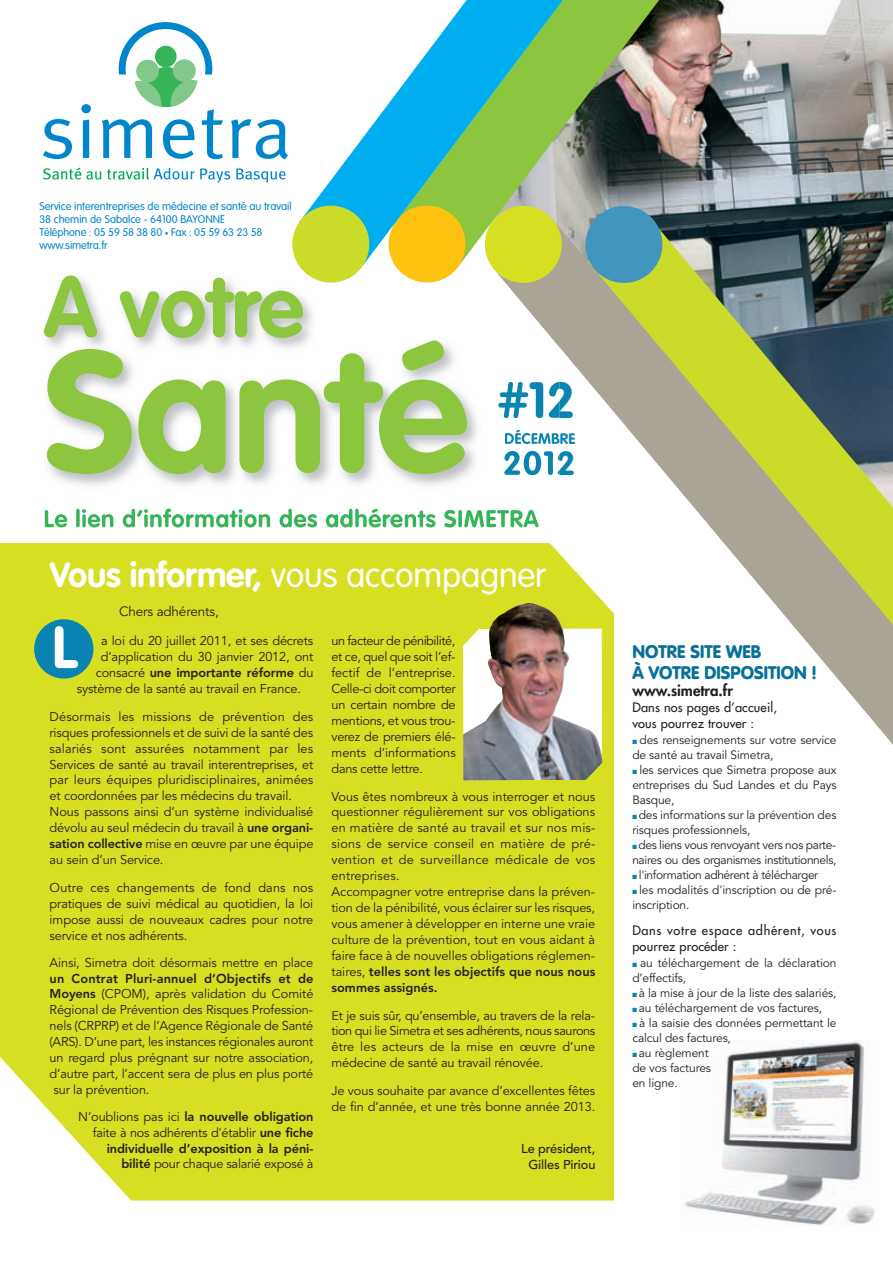
<style>
.page{position:relative;width:893px;height:1263px;background:#fff}
.page>*{position:absolute;margin:0;border:0;box-sizing:border-box;transform-origin:0 0}
.t1{font:700 169.95px "VAG Rounded";color:#8bc63e}
.t2{font:700 84.9px "VAG Rounded";color:#8bc63e}
.t3{font:700 58.5px "VAG Rounded";color:#fff}
.t4{font:300 34.5px "VAG Rounded";letter-spacing:-.005em;color:#fff}
.t5{font:900 18px/21.6px "VAG Rounded";color:#097198}
.t6{font:800 15px "Futura";color:#231f20}
.t7{font:13.5px "Avenir";letter-spacing:-.01em;color:#231f20}
.t8{font:12.75px/16px "Avenir";letter-spacing:-.01em;color:#231f20}
.t9{font:12.75px/16.4px "Futura";letter-spacing:.055em;color:#231f20}
.t10{font:12.75px/16.4px "Futura";letter-spacing:.015em;color:#231f20}
.t11{font:800 12.75px "Avenir";letter-spacing:.01em;color:#231f20}
.t12{font:800 12.75px "Avenir";letter-spacing:-.01em;color:#231f20}
.t13{font:500 12.75px/15.9px "Avenir";letter-spacing:-.01em;color:#231f20;text-align:center}
.t14{font:12px/15px "Avenir";letter-spacing:-.01em;color:#231f20}
.t15{font:12px/15px "Avenir";letter-spacing:-.03em;color:#231f20}
.t16{font:300 10.95px/13.2px "VAG Rounded";color:#0086cb}
.s1{font-size:7.5px}
.s2{font-weight:700}
.s3{font-weight:400}
.s4{font-weight:800}
.s5{color:#0984b2}
</style>
<div class="page">
<div style="left:0;top:577px;width:615px;height:480px;background:#d6df21"></div>
<img style="left:463px;top:628px;width:29px;height:152px">
<svg style="left:0;top:1057px;width:826px;height:169px;fill:#d6df21"></svg>
<div style="left:34px;top:619px;width:59px;height:59px;background:#0984b2;border-radius:50%"></div>
<img style="left:725px;top:0;width:168px;height:213px">
<svg style="left:43px;top:168px;width:187px;height:15px"></svg>
<svg style="left:236px;top:168px;width:50px;height:15px"></svg>
<svg style="left:43px;top:119px;width:29px;height:40px"></svg>
<svg style="left:81px;top:104px;width:10px;height:54px"></svg>
<svg style="left:102px;top:22px;width:121px;height:137px"></svg>
<svg style="left:231px;top:119px;width:57px;height:40px"></svg>
<img style="left:617px;top:0;width:108px;height:213px">
<svg style="left:316px;top:0;width:301px;height:250px"></svg>
<svg style="left:492px;top:218px;width:401px;height:577px"></svg>
<svg style="left:580px;top:201px;width:87px;height:87px;background:#699fa1"></svg>
<img style="left:44px;top:277px;width:516px;height:266px">
<div style="left:0;top:543px;width:560px;height:34px;background:#d6df21"></div>
<img style="left:76px;top:509px;width:462px;height:18px">
<img style="left:498px;top:382px;width:62px;height:36px">
<img style="left:505px;top:430px;width:54px;height:14px">
<img style="left:504px;top:451px;width:56px;height:24px">
<svg style="left:383px;top:200px;width:88px;height:88px"></svg>
<img style="left:391px;top:257px;width:72px;height:25px">
<svg style="left:287px;top:200px;width:88px;height:88px"></svg>
<img style="left:295px;top:257px;width:72px;height:25px">
<img style="left:494px;top:288px;width:66px;height:59px">
<svg style="left:480px;top:201px;width:87px;height:87px;background:#cad458"></svg>
<img style="left:487px;top:257px;width:73px;height:26px">
<img style="left:680px;top:1040px;width:195px;height:185px">
<p class="t16" style="left:39px;top:200px;width:254px">Service interentreprises de médecine et santé au travail 38 chemin de Sabalce - 64100 BAYONNE<br>Téléphone : 05 59 58 38 80 <span class="s1">•</span> Fax : 05 59 63 23 58 www.simetra.fr</p>
<h2 class="t2" style="left:44px;top:272px;width:262px">A votre</h2>
<h1 class="t1" style="left:44px;top:341px;width:426px">Santé</h1>
<h3 class="t4" style="left:50px;top:561px;width:498px"><span class="s2">Vous informer,</span> vous accompagner</h3>
<p class="t7" style="left:119px;top:606px;width:101px">Chers adhérents,</p>
<h3 class="t3" style="left:52px;top:623px;width:26px">L</h3>
<p class="t8" style="left:101px;top:634px;width:214px">a loi du 20 juillet 2011, et ses décrets</p>
<p class="t8" style="left:101px;top:650px;width:214px">d’application du 30 janvier 2012, ont</p>
<p class="t12" style="left:96px;top:668px;width:219px"><span class="s3">consacré</span> une importante réforme <span class="s3">du</span></p>
<p class="t8" style="left:77px;top:682px;width:226px">système de la santé au travail en France.</p>
<p class="t8" style="left:50px;top:709px;width:265px">Désormais les missions de prévention des risques professionnels et de suivi de la santé des salariés sont assurées notamment par les Services de santé au travail interentreprises, et par leurs équipes pluridisciplinaires, animées et coordonnées par les médecins du travail.<br>Nous passons ainsi d’un système individualisé dévolu au seul médecin du travail à <span class="s4">une organi&shy;sation collective</span> mise en œuvre par une équipe au sein d’un Service.</p>
<p class="t8" style="left:50px;top:881px;width:265px;text-align:justify">Outre ces changements de fond dans nos pratiques de suivi médical au quotidien, la loi impose aussi de nouveaux cadres pour notre service et nos adhérents.</p>
<p class="t8" style="left:50px;top:956px;width:265px">Ainsi, Simetra doit désormais mettre en place</p>
<p class="t11" style="left:50px;top:973px;width:265px">un Contrat Pluri-annuel d’Objectifs et de</p>
<p class="t8" style="left:50px;top:987px;width:265px"><span class="s4">Moyens</span> (CPOM), après validation du Comité</p>
<p class="t8" style="left:50px;top:1003px;width:265px">Régional de Prévention des Risques Profession-</p>
<p class="t8" style="left:50px;top:1019px;width:265px">nels (CRPRP) et de l’Agence Régionale de Santé</p>
<p class="t8" style="left:50px;top:1035px;width:265px">(ARS). D’une part, les instances régionales auront</p>
<p class="t8" style="left:50px;top:1051px;width:265px">un regard plus prégnant sur notre association,</p>
<p class="t8" style="left:50px;top:1067px;width:265px">d’autre part, l’accent sera de plus en plus porté</p>
<p class="t8" style="left:53px;top:1083px;width:98px">sur la prévention.</p>
<p class="t8" style="left:78px;top:1110px;width:237px;text-align:right">N’oublions pas ici <span class="s4">la nouvelle obligation </span>faite à nos adhérents d'établir <span class="s4">une fiche individuelle d’exposition à la péni&shy;bilité</span> pour chaque salarié exposé à</p>
<p class="t8" style="left:331px;top:634px;width:126px;text-align:justify">un facteur de pénibilité, et ce, quel que soit l’ef&shy;fectif de l’entreprise.<br>Celle-ci doit comporter un certain nombre de mentions, et vous trou&shy;verez de premiers élé&shy;ments d’informations dans cette lettre.</p>
<p class="t8" style="left:331px;top:789px;width:265px">Vous êtes nombreux à vous interroger et nous questionner régulièrement sur vos obligations en matière de santé au travail et sur nos mis&shy;sions de service conseil en matière de pré&shy;vention et de surveillance médicale de vos entreprises.<br>Accompagner votre entreprise dans la préven&shy;tion de la pénibilité, vous éclairer sur les risques, vous amener à développer en interne une vraie culture de la prévention, tout en vous aidant à faire face à de nouvelles obligations réglemen&shy;taires, <span class="s4">telles sont les objectifs que nous nous sommes assignés.</span></p>
<p class="t8" style="left:331px;top:1008px;width:265px;text-align:justify">Et je suis sûr, qu’ensemble, au travers de la rela&shy;tion qui lie Simetra et ses adhérents, nous saurons être les acteurs de la mise en œuvre d’une médecine de santé au travail rénovée.</p>
<p class="t8" style="left:331px;top:1084px;width:265px">Je vous souhaite par avance d’excellentes fêtes de fin d’année, et une très bonne année 2013.</p>
<p class="t13" style="left:521px;top:1142px;width:76px">Le président,<br>Gilles Piriou</p>
<h3 class="t5" style="left:632px;top:642px;width:186px">NOTRE SITE WEB<br>À VOTRE DISPOSITION !</h3>
<p class="t6" style="left:632px;top:683px;width:102px">www.simetra.fr</p>
<p class="t10" style="left:632px;top:700px;width:146px">Dans nos pages d’accueil, vous pourrez trouver :</p>
<p class="t14" style="left:632px;top:733px;width:206px"><span class="s5">■</span> des renseignements sur votre service de santé au travail Simetra,</p>
<p class="t14" style="left:632px;top:764px;width:206px;text-align:justify"><span class="s5">■</span> les services que Simetra propose aux entreprises du Sud Landes et du Pays Basque,</p>
<p class="t14" style="left:632px;top:809px;width:206px"><span class="s5">■</span> des informations sur la prévention des risques professionnels,</p>
<p class="t15" style="left:632px;top:839px;width:206px"><span class="s5">■</span> des liens vous renvoyant vers nos parte&shy;naires ou des organismes institutionnels,</p>
<p class="t15" style="left:632px;top:869px;width:187px"><span class="s5">■</span> l'information adhérent à télécharger</p>
<p class="t14" style="left:632px;top:884px;width:206px"><span class="s5">■</span> les modalités d'inscription ou de pré&shy;inscription.</p>
<p class="t9" style="left:632px;top:923px;width:206px">Dans votre espace adhérent, vous pourrez procéder :</p>
<p class="t14" style="left:632px;top:956px;width:206px"><span class="s5">■</span> au téléchargement de la déclaration d’effectifs,</p>
<p class="t14" style="left:632px;top:986px;width:206px"><span class="s5">■</span> à la mise à jour de la liste des salariés,</p>
<p class="t14" style="left:632px;top:1001px;width:191px"><span class="s5">■</span> au téléchargement de vos factures,</p>
<p class="t14" style="left:632px;top:1016px;width:206px"><span class="s5">■</span> à la saisie des données permettant le calcul des factures,</p>
<p class="t14" style="left:632px;top:1047px;width:80px"><span class="s5">■</span> au règlement de vos factures en ligne.</p>
</div>
